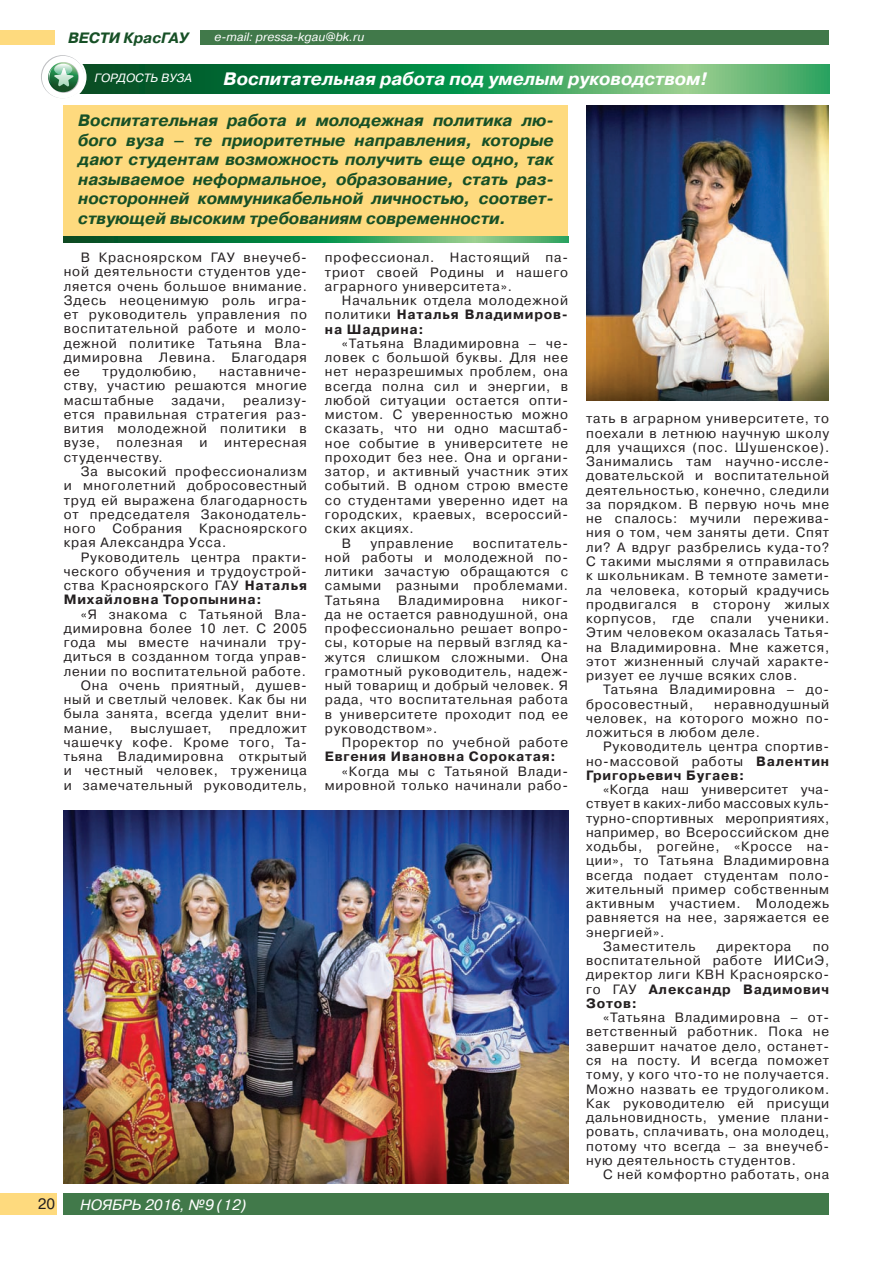
<style>
.page{position:relative;width:893px;height:1263px;background:#fff}
.page>*{position:absolute;margin:0;border:0;box-sizing:border-box;transform-origin:0 0}
.t1{font:italic 700 18px "Pragmatica C";color:#fff}
.t2{font:italic 700 16.5px/19.5px "Pragmatica C";color:#175026;text-align:justify}
.t3{font:italic 15px "Pragmatica C";color:#fff}
.t4{font:italic 700 15px "Pragmatica C";color:#175026}
.t5{font:15px "Pragmatica C";color:#231f20}
.t6{font:13.5px/14.2px "Pragmatica C";letter-spacing:.06em;color:#231f20;text-align:justify}
.t7{font:13.5px "Pragmatica C";letter-spacing:.04em;color:#231f20}
.t8{font:700 13.5px "Pragmatica C";letter-spacing:.06em;color:#231f20}
.t9{font:italic 12px "Pragmatica C";color:#fff}
.s1{font-weight:700}
</style>
<div class="page">
<div style="left:64px;top:1194px;width:765px;height:21px;background:#41794a"></div>
<div style="left:0;top:1194px;width:56px;height:21px;background:#feda7e"></div>
<div style="left:200px;top:30px;width:629px;height:15px;background:#41794a"></div>
<div style="left:1px;top:30px;width:54px;height:15px;background:#feda7e"></div>
<svg style="left:84px;top:64px;width:745px;height:29px;background:#2d9153"></svg>
<svg style="left:40px;top:54px;width:47px;height:47px"></svg>
<svg style="left:41px;top:55px;width:43px;height:43px"></svg>
<div style="left:64px;top:105px;width:504px;height:131px;background:#feda7e"></div>
<svg style="left:64px;top:237px;width:504px;height:6px;background:#2c8f51"></svg>
<img style="left:586px;top:105px;width:243px;height:295px">
<img style="left:64px;top:810px;width:504px;height:373px">
<p class="t4" style="left:68px;top:29px;width:122px">ВЕСТИ КрасГАУ</p>
<p class="t9" style="left:214px;top:31px;width:151px">e-mail: pressa-kgau@bk.ru</p>
<p class="t5" style="left:38px;top:1196px;width:19px">20</p>
<p class="t9" style="left:95px;top:71px;width:99px">ГОРДОСТЬ ВУЗА</p>
<h1 class="t1" style="left:224px;top:69px;width:485px">Воспитательная работа под умелым руководством!</h1>
<p class="t2" style="left:78px;top:111px;width:477px">Воспитательная работа и молодежная политика лю&shy;бого вуза – те приоритетные направления, которые дают студентам возможность получить еще одно, так называемое неформальное, образование, стать раз&shy;носторонней коммуникабельной личностью, соответ&shy;ствующей высоким требованиям современности.</p>
<p class="t6" style="left:64px;top:250px;width:245px;text-indent:17px">В Красноярском ГАУ внеучеб&shy;ной деятельности студентов уде&shy;ляется очень большое внимание.<br>Здесь неоценимую роль игра&shy;ет руководитель управления по воспитательной работе и моло&shy;дежной политике Татьяна Вла&shy;димировна Левина. Благодаря ее</p>
<p class="t6" style="left:325px;top:251px;width:245px">профессионал. Настоящий па&shy;триот своей Родины и нашего аграрного университета».</p>
<p class="t6" style="left:325px;top:293px;width:245px;text-indent:17px">Начальник отдела молодежной политики <span class="s1">Наталья Владимиров&shy;на Шадрина:</span></p>
<p class="t6" style="left:342px;top:336px;width:228px">«Татьяна Владимировна – че-</p>
<p class="t6" style="left:325px;top:350px;width:245px">ловек с большой буквы. Для нее</p>
<p class="t6" style="left:325px;top:365px;width:245px">нет неразрешимых проблем, она</p>
<p class="t6" style="left:325px;top:379px;width:245px">всегда полна сил и энергии, в</p>
<p class="t6" style="left:325px;top:393px;width:245px">любой ситуации остается опти-</p>
<p class="t6" style="left:325px;top:407px;width:245px">мистом. С уверенностью можно</p>
<p class="t6" style="left:325px;top:422px;width:245px">сказать, что ни одно масштаб-</p>
<p class="t6" style="left:325px;top:436px;width:245px">ное событие в университете не</p>
<p class="t6" style="left:325px;top:450px;width:245px">проходит без нее. Она и органи-</p>
<p class="t6" style="left:325px;top:464px;width:245px">затор, и активный участник этих</p>
<p class="t6" style="left:325px;top:479px;width:245px">событий. В одном строю вместе</p>
<p class="t6" style="left:325px;top:493px;width:245px">со студентами уверенно идет на</p>
<p class="t6" style="left:325px;top:507px;width:245px">городских, краевых, всероссий-</p>
<p class="t6" style="left:325px;top:521px;width:90px">ских акциях.</p>
<p class="t6" style="left:342px;top:536px;width:11px">В</p>
<p class="t6" style="left:370px;top:536px;width:85px">управление</p>
<p class="t6" style="left:103px;top:364px;width:96px">трудолюбию,</p>
<p class="t6" style="left:64px;top:364px;width:245px;text-indent:155px">наставниче&shy;ству, участию решаются многие масштабные</p>
<p class="t6" style="left:64px;top:393px;width:245px;text-indent:179px">реализу&shy;ется правильная стратегия раз&shy;вития молодежной политики в вузе, полезная и интересная студенчеству.</p>
<p class="t6" style="left:64px;top:464px;width:245px;text-indent:17px">За высокий профессионализм и многолетний добросовестный труд ей выражена благодарность от председателя Законодатель&shy;ного</p>
<p class="t6" style="left:171px;top:393px;width:56px">задачи,</p>
<p class="t6" style="left:586px;top:412px;width:245px">тать в аграрном университете, то поехали в летнюю научную школу для учащихся (пос. Шушенское).<br>Занимались там научно-иссле&shy;довательской и воспитательной деятельностью, конечно, следили за порядком. В первую ночь мне не спалось: мучили пережива&shy;ния о том, чем заняты дети. Спят ли? А вдруг разбрелись куда-то?<br>С такими мыслями я отправилась к школьникам. В темноте замети&shy;ла человека, который крадучись продвигался в сторону жилых корпусов, где спали ученики.<br>Этим человеком оказалась Татья&shy;на Владимировна. Мне кажется, этот жизненный случай характе&shy;ризует ее лучше всяких слов.</p>
<p class="t6" style="left:586px;top:683px;width:245px;text-indent:17px">Татьяна Владимировна – до&shy;бросовестный,</p>
<p class="t6" style="left:112px;top:521px;width:71px">Собрания</p>
<p class="t6" style="left:64px;top:521px;width:245px;text-indent:135px">Красноярского края Александра Усса.</p>
<p class="t6" style="left:64px;top:550px;width:245px;text-indent:17px">Руководитель центра практи&shy;ческого обучения и трудоустрой&shy;ства Красноярского ГАУ <span class="s1">Наталья Михайловна Торопынина:</span></p>
<p class="t6" style="left:81px;top:607px;width:228px">«Я знакома с Татьяной Вла-</p>
<p class="t6" style="left:64px;top:621px;width:245px">димировна более 10 лет. С 2005</p>
<p class="t6" style="left:64px;top:635px;width:245px">года мы вместе начинали тру-</p>
<p class="t6" style="left:64px;top:650px;width:245px">диться в созданном тогда управ-</p>
<p class="t6" style="left:64px;top:664px;width:244px">лении по воспитательной работе.</p>
<p class="t6" style="left:81px;top:678px;width:228px">Она очень приятный, душев-</p>
<p class="t6" style="left:64px;top:692px;width:245px">ный и светлый человек. Как бы ни</p>
<p class="t6" style="left:64px;top:707px;width:245px">была занята, всегда уделит вни-</p>
<p class="t6" style="left:64px;top:721px;width:51px">мание,</p>
<p class="t6" style="left:131px;top:721px;width:83px">выслушает,</p>
<p class="t6" style="left:325px;top:536px;width:245px;text-indent:148px">воспитатель&shy;ной работы и молодежной по&shy;литики зачастую обращаются с самыми разными проблемами.<br>Татьяна</p>
<p class="t6" style="left:398px;top:593px;width:107px">Владимировна</p>
<p class="t6" style="left:325px;top:593px;width:245px;text-indent:197px">никог&shy;да не остается равнодушной, она профессионально решает вопро&shy;сы, которые на первый взгляд ка&shy;жутся слишком сложными. Она грамотный руководитель, надеж&shy;ный товарищ и добрый человек. Я рада, что воспитательная работа в университете проходит под ее руководством».</p>
<p class="t6" style="left:342px;top:735px;width:228px">Проректор по учебной работе</p>
<p class="t8" style="left:325px;top:749px;width:232px">Евгения Ивановна Сорокатая:</p>
<p class="t6" style="left:325px;top:764px;width:245px;text-align:right">«Когда мы с Татьяной Влади&shy;мировной только начинали рабо-</p>
<p class="t6" style="left:586px;top:697px;width:245px;text-indent:128px">неравнодушный человек, на которого можно по&shy;ложиться в любом деле.</p>
<p class="t6" style="left:586px;top:740px;width:245px;text-indent:17px">Руководитель центра спортив&shy;но-массовой работы <span class="s1">Валентин Григорьевич Бугаев:</span></p>
<p class="t7" style="left:603px;top:782px;width:228px">«Когда наш университет уча-</p>
<p class="t7" style="left:586px;top:796px;width:245px">ствует в каких-либо массовых куль-</p>
<p class="t7" style="left:586px;top:810px;width:245px">турно-спортивных мероприятиях,</p>
<p class="t6" style="left:586px;top:825px;width:245px">например, во Всероссийском дне</p>
<p class="t6" style="left:586px;top:839px;width:245px">ходьбы, рогейне, «Кроссе на-</p>
<p class="t6" style="left:586px;top:854px;width:245px">ции», то Татьяна Владимировна</p>
<p class="t6" style="left:586px;top:868px;width:245px">всегда подает студентам поло-</p>
<p class="t6" style="left:586px;top:882px;width:245px">жительный пример собственным</p>
<p class="t6" style="left:586px;top:896px;width:245px">активным участием. Молодежь</p>
<p class="t6" style="left:586px;top:911px;width:245px">равняется на нее, заряжается ее</p>
<p class="t6" style="left:586px;top:925px;width:80px">энергией».</p>
<p class="t6" style="left:603px;top:939px;width:94px">Заместитель</p>
<p class="t6" style="left:717px;top:939px;width:76px">директора</p>
<p class="t6" style="left:64px;top:721px;width:245px;text-indent:166px">предложит чашечку кофе. Кроме того, Та&shy;тьяна Владимировна открытый и честный человек, труженица и замечательный руководитель,</p>
<p class="t6" style="left:586px;top:939px;width:245px;text-indent:227px">по воспитательной работе ИИСиЭ, директор лиги КВН Красноярско&shy;го ГАУ <span class="s1">Александр Вадимович Зотов:</span></p>
<p class="t6" style="left:586px;top:1010px;width:245px;text-indent:17px">«Татьяна Владимировна – от&shy;ветственный работник. Пока не завершит начатое дело, останет&shy;ся на посту. И всегда поможет тому, у кого что-то не получается.<br>Можно назвать ее трудоголиком.<br>Как руководителю ей присущи дальновидность, умение плани&shy;ровать, сплачивать, она молодец, потому что всегда – за внеучеб&shy;ную деятельность студентов.</p>
<p class="t6" style="left:603px;top:1167px;width:228px">С ней комфортно работать, она</p>
<p class="t3" style="left:80px;top:1196px;width:168px">НОЯБРЬ 2016, №9 (12)</p>
</div>
